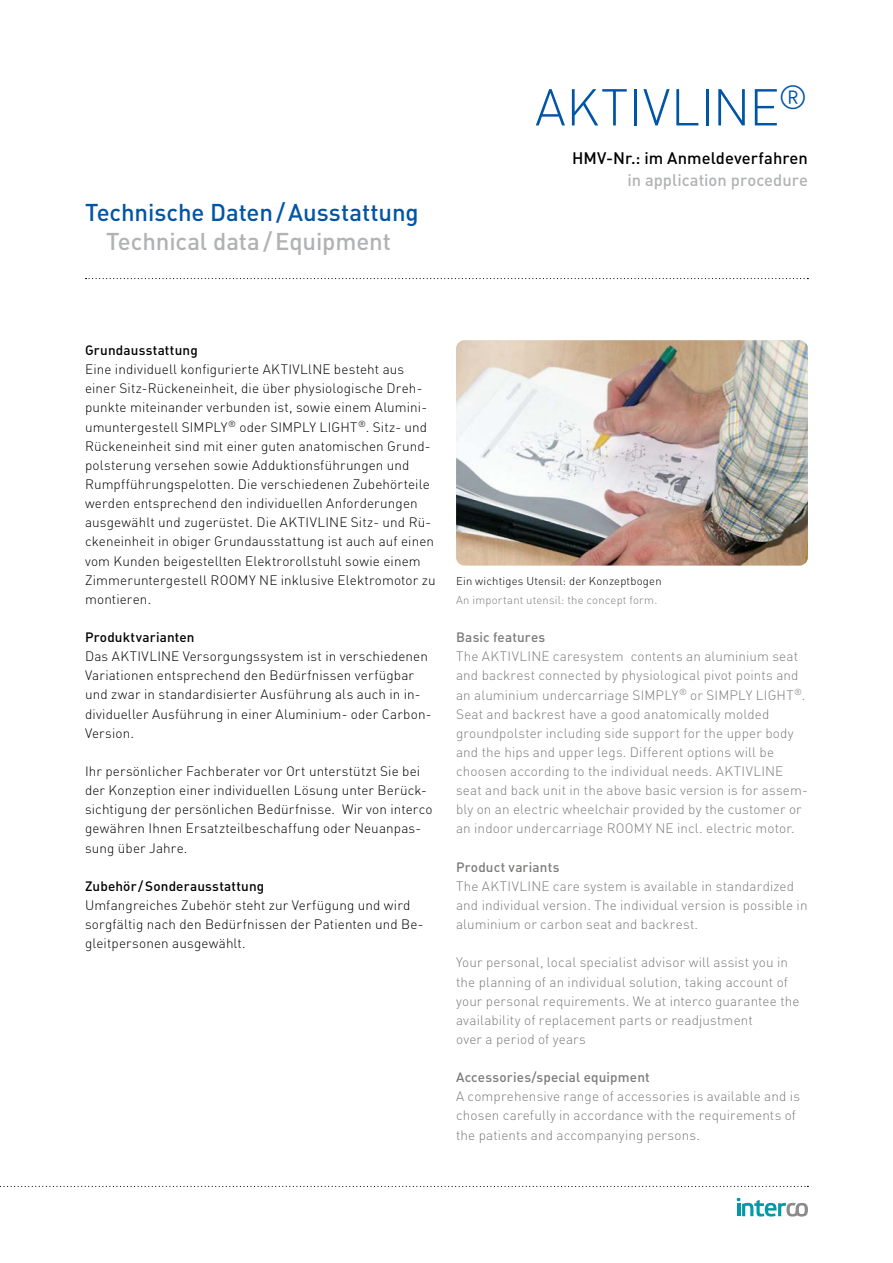
<style>
.page{position:relative;width:893px;height:1263px;background:#fff}
.page>*{position:absolute;margin:0;border:0;box-sizing:border-box;transform-origin:0 0}
.t1{font:300 51px "DIN";letter-spacing:.005em;color:#0055a4}
.t2{font:500 24px "DIN";letter-spacing:-.005em;color:#0055a4}
.t3{font:500 24px "DIN";letter-spacing:-.005em;color:#b1b2b3}
.t4{font:500 16.5px "DIN";color:#000}
.t5{font:500 16.5px "DIN";color:#b1b2b3}
.t6{font:13.5px/19.2px "DIN Light Alternate";letter-spacing:.01em;color:#000}
.t7{font:13.5px/19.2px "DIN Light Alternate";letter-spacing:.01em;color:#7b7b7a}
.t8{font:13.5px "DIN Medium Alternate";letter-spacing:.015em;color:#000}
.t9{font:13.5px "DIN Medium Alternate";letter-spacing:.01em;color:#7b7b7a}
.t10{font:11.25px "DIN Light Alternate";letter-spacing:.015em;color:#000}
.t11{font:11.25px "DIN Light Alternate";letter-spacing:.015em;color:#7b7b7a}
</style>
<div class="page">
<svg style="left:737px;top:1198px;width:71px;height:18px"></svg>
<svg style="left:0;top:1186px;width:808px;height:1px"></svg>
<svg style="left:86px;top:278px;width:722px;height:1px"></svg>
<img style="left:456px;top:340px;width:352px;height:226px">
<h2 class="t2" style="left:85px;top:196px;width:335px">Technische Daten/Ausstattung</h2>
<h2 class="t3" style="left:106px;top:225px;width:286px">Technical data/Equipment</h2>
<h1 class="t1" style="left:535px;top:73px;width:274px">AKTIVLINE<sup>®</sup></h1>
<p class="t4" style="left:572px;top:147px;width:237px">HMV-Nr.: im Anmeldeverfahren</p>
<p class="t5" style="left:627px;top:169px;width:182px">in application procedure</p>
<p class="t8" style="left:85px;top:341px;width:114px">Grundausstattung</p>
<p class="t6" style="left:85px;top:359px;width:352px">Eine individuell konfigurierte AKTIVLlNE besteht aus einer Sitz-Rückeneinheit, die über physiologische Dreh&shy;punkte miteinander verbunden ist, sowie einem Alumini&shy;umuntergestell SIMPLY<sup>®</sup> oder SIMPLY LIGHT<sup>®</sup>. Sitz- und Rückeneinheit sind mit einer guten anatomischen Grund&shy;polsterung versehen sowie Adduktionsführungen und Rumpfführungspelotten. Die verschiedenen Zubehörteile werden entsprechend den individuellen Anforderungen ausgewählt und zugerüstet. Die AKTIVLINE Sitz- und Rü&shy;ckeneinheit in obiger Grundausstattung ist auch auf einen vom Kunden beigestellten Elektrorollstuhl sowie einem Zimmeruntergestell ROOMY NE inklusive Elektromotor zu montieren.</p>
<p class="t8" style="left:85px;top:628px;width:111px">Produktvarianten</p>
<p class="t6" style="left:85px;top:646px;width:348px">Das AKTIVLINE Versorgungssystem ist in verschiedenen Variationen entsprechend den Bedürfnissen verfügbar und zwar in standardisierter Ausführung als auch in in&shy;dividueller Ausführung in einer Aluminium- oder Carbon-Version.</p>
<p class="t6" style="left:85px;top:761px;width:349px">Ihr persönlicher Fachberater vor Ort unterstützt Sie bei der Konzeption einer individuellen Lösung unter Berück&shy;sichtigung der persönlichen Bedürfnisse. Wir von interco gewähren Ihnen Ersatzteilbeschaffung oder Neuanpas&shy;sung über Jahre.</p>
<p class="t8" style="left:85px;top:877px;width:181px">Zubehör /Sonderausstattung</p>
<p class="t6" style="left:85px;top:895px;width:340px">Umfangreiches Zubehör steht zur Verfügung und wird sorgfältig nach den Bedürfnissen der Patienten und Be&shy;gleitpersonen ausgewählt.</p>
<p class="t10" style="left:456px;top:573px;width:207px">Ein wichtiges Utensil: der Konzeptbogen</p>
<p class="t11" style="left:456px;top:592px;width:203px">An important utensil: the concept form.</p>
<p class="t9" style="left:456px;top:628px;width:91px">Basic features</p>
<p class="t7" style="left:456px;top:646px;width:353px">The AKTIVLINE caresystem contents an aluminium seat and backrest connected by physiological pivot points and an aluminium undercarriage SIMPLY<sup>®</sup> or SIMPLY LIGHT<sup>®</sup>.<br>Seat and backrest have a good anatomically molded groundpolster including side support for the upper body and the hips and upper legs. Different options will be choosen according to the individual needs. AKTIVLINE seat and back unit in the above basic version is for assem&shy;bly on an electric wheelchair provided by the customer or an indoor undercarriage ROOMY NE incl. electric motor.</p>
<p class="t9" style="left:456px;top:858px;width:105px">Product variants</p>
<p class="t7" style="left:456px;top:876px;width:353px">The AKTIVLINE care system is available in standardized and individual version. The individual version is possible in aluminium or carbon seat and backrest.</p>
<p class="t7" style="left:456px;top:952px;width:345px">Your personal, local specialist advisor will assist you in the planning of an individual solution, taking account of your personal requirements. We at interco guarantee the availability of replacement parts or readjustment<br>over a period of years</p>
<p class="t9" style="left:456px;top:1068px;width:195px">Accessories/special equipment</p>
<p class="t7" style="left:456px;top:1086px;width:345px">A comprehensive range of accessories is available and is chosen carefully in accordance with the requirements of the patients and accompanying persons.</p>
</div>
